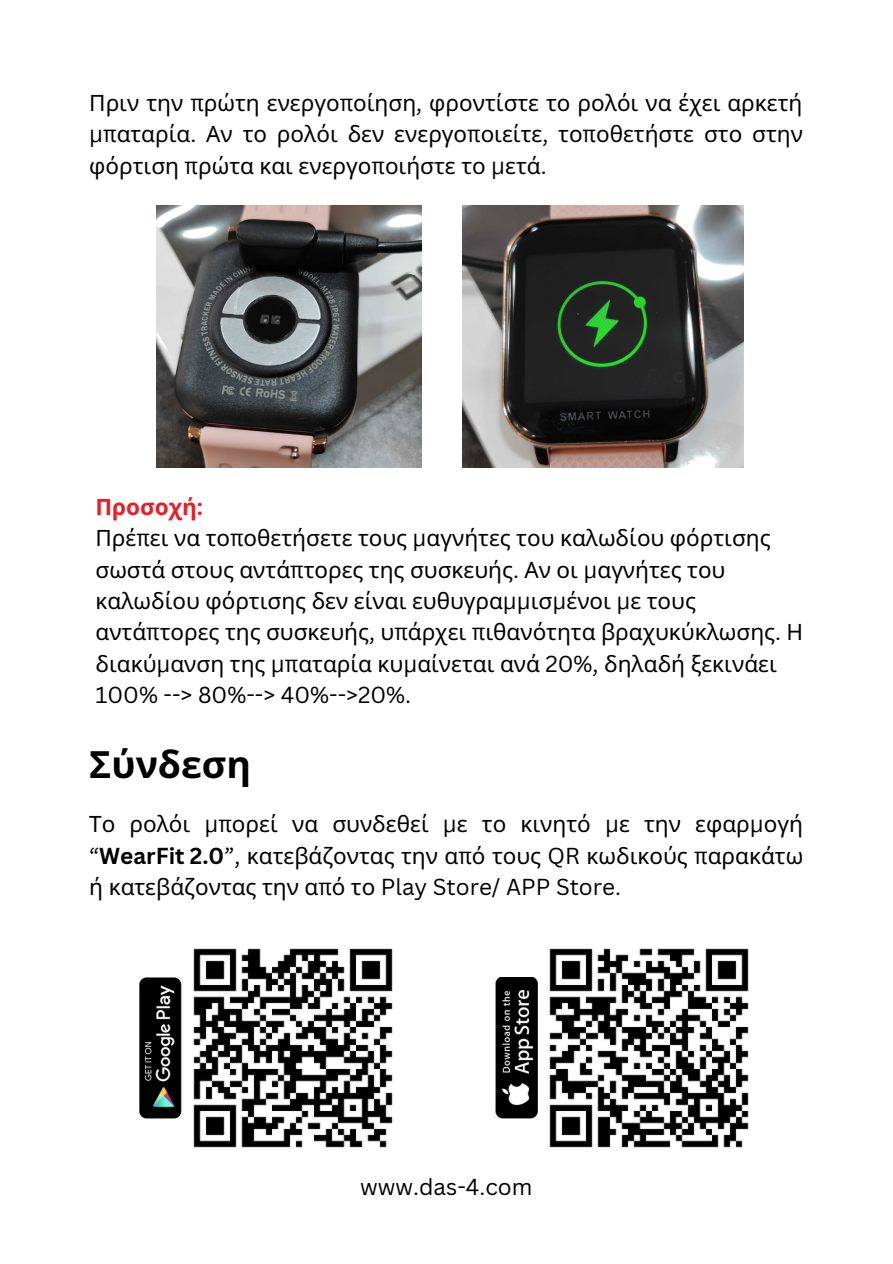
<style>
.page{position:relative;width:893px;height:1264px;background:#fff}
.page>*{position:absolute;margin:0;border:0;box-sizing:border-box;transform-origin:0 0}
.t1{font:700 37.5px "Noto Sans";color:#000}
.t2{font:22.5px/31.5px "Noto Sans";color:#000;text-align:justify}
.t3{font:22.5px "Canva Sans";color:#000}
.s1{font-family:"Canva Sans"}
.s2{font-weight:700;color:#ed1c24}
.s3{font-family:"Canva Sans";font-weight:700;color:#ed1c24}
.s4{font-family:"Canva Sans";font-weight:700}
</style>
<div class="page">
<img style="left:157px;top:205px;width:264px;height:262px">
<img style="left:462px;top:205px;width:281px;height:262px">
<img style="left:495px;top:977px;width:42px;height:141px">
<img style="left:140px;top:977px;width:42px;height:141px">
<img style="left:549px;top:948px;width:200px;height:200px">
<img style="left:193px;top:948px;width:200px;height:200px">
<p class="t2" style="left:89px;top:86px;width:715px">Πριν την <span class="s1">π</span>ρώτη ενεργο<span class="s1">π</span>οίηση<span class="s1">,</span> φροντίστε το ρολόι να έχει αρκετή <span class="s1">μπ</span>αταρία<span class="s1">.</span> Αν το ρολόι δεν ενεργο<span class="s1">π</span>οιείτε<span class="s1">,</span> το<span class="s1">π</span>οθετήστε στο στην φόρτιση <span class="s1">π</span>ρώτα και ενεργο<span class="s1">π</span>οιήστε το <span class="s1">μ</span>ετά<span class="s1">.</span></p>
<p class="t2" style="left:95px;top:490px;width:709px;text-align:left"><span class="s2">Προσοχή</span><span class="s3">:<br></span>Πρέ<span class="s1">π</span>ει να το<span class="s1">π</span>οθετήσετε τους <span class="s1">μ</span>αγνήτες του καλωδίου φόρτισης σωστά στους αντά<span class="s1">π</span>τορες της συσκευής<span class="s1">.</span> Αν οι <span class="s1">μ</span>αγνήτες του καλωδίου φόρτισης δεν είναι ευθυγρα<span class="s1">μμ</span>ισ<span class="s1">μ</span>ένοι <span class="s1">μ</span>ε τους αντά<span class="s1">π</span>τορες της συσκευής<span class="s1">,</span> υ<span class="s1">π</span>άρχει <span class="s1">π</span>ιθανότητα βραχυκύκλωσης<span class="s1">.</span> Η διακύ<span class="s1">μ</span>ανση της <span class="s1">μπ</span>αταρία κυ<span class="s1">μ</span>αίνεται ανά <span class="s1">20%,</span> δηλαδή ξεκινάει</p>
<p class="t3" style="left:95px;top:679px;width:317px">100% --&gt; 80%--&gt; 40%--&gt;20%.</p>
<h1 class="t1" style="left:89px;top:737px;width:163px">Σύνδεση</h1>
<p class="t2" style="left:89px;top:808px;width:715px">Το ρολόι <span class="s1">μπ</span>ορεί να συνδεθεί <span class="s1">μ</span>ε το κινητό <span class="s1">μ</span>ε την εφαρ<span class="s1">μ</span>ογή <span class="s1">“</span><span class="s4">WearFit 2.0</span><span class="s1">”,</span> κατεβάζοντας την α<span class="s1">π</span>ό τους <span class="s1">QR</span> κωδικούς <span class="s1">π</span>αρακάτω ή κατεβάζοντας την α<span class="s1">π</span>ό το <span class="s1">Play Store/ APP Store.</span></p>
<p class="t3" style="left:360px;top:1170px;width:174px">www.das-4.com</p>
</div>
